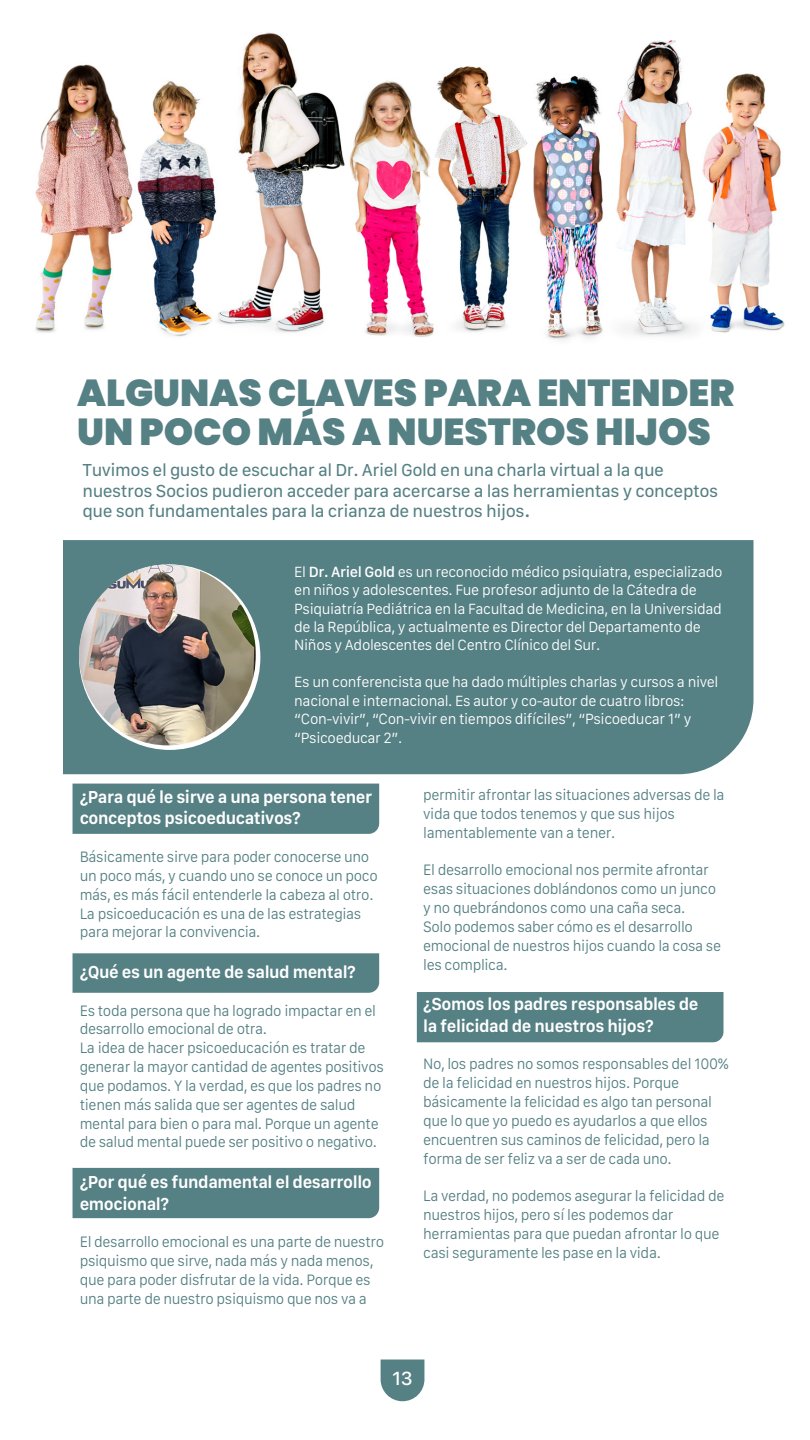
<style>
.page{position:relative;width:810px;height:1440px;background:#fff}
.page>*{position:absolute;margin:0;border:0;box-sizing:border-box;transform-origin:0 0}
.t1{font:900 37.5px/39px "Poppins";color:#558084}
.t2{font:500 18.75px "SF Pro Display";color:#fff}
.t3{font:600 18px/21.6px "SF Compact Text";letter-spacing:-.025em;color:#fff;scale:.96 1}
.t4{font:18px/20.2px "SF Compact Text";letter-spacing:-.025em;color:#558084}
.t5{font:300 15.67px/18.8px "SF Compact Text";letter-spacing:-.025em;color:#558084;scale:.96 1}
.t6{font:300 15.38px/18.5px "SF Compact Text";letter-spacing:-.025em;color:#fff}
.s1{font-size:20.25px}
.s2{font-weight:500}
</style>
<div class="page">
<img style="left:35px;top:32px;width:750px;height:308px">
<svg style="left:381px;top:1360px;width:43px;height:41px;background:#668d90"></svg>
<div style="left:63px;top:540px;width:690px;height:234px;background:#558084"></div>
<img style="left:79px;top:564px;width:177px;height:181px">
<div style="left:73px;top:784px;width:306px;height:50px;background:#558084"></div>
<div style="left:73px;top:953px;width:306px;height:40px;background:#558084"></div>
<div style="left:73px;top:1168px;width:306px;height:50px;background:#558084"></div>
<div style="left:417px;top:992px;width:307px;height:50px;background:#558084"></div>
<h1 class="t1" style="left:77px;top:373px;width:659px">ALGUNAS CLAVES PARA ENTENDER<br>UN POCO MÁS A NUESTROS HIJOS</h1>
<p class="t4" style="left:82px;top:459px;width:637px">Tuvimos el gusto de escuchar al Dr. Ariel Gold en una charla virtual a la que nuestros Socios pudieron acceder para acercarse a las herramientas y conceptos que son fundamentales para la crianza de nuestros hijos<span class="s1">.</span></p>
<p class="t6" style="left:294px;top:562px;width:430px">El <span class="s2">Dr. Ariel Gold</span> es un reconocido médico psiquiatra, especializado en niños y adolescentes. Fue profesor adjunto de la Cátedra de Psiquiatría Pediátrica en la Facultad de Medicina, en la Universidad de la República, y actualmente es Director del Departamento de Niños y Adolescentes del Centro Clínico del Sur.</p>
<p class="t6" style="left:294px;top:672px;width:426px">Es un conferencista que ha dado múltiples charlas y cursos a nivel nacional e internacional. Es autor y co-autor de cuatro libros: “Con-vivir”, “Con-vivir en tiempos difíciles”, “Psicoeducar 1” y “Psicoeducar 2”.</p>
<p class="t3" style="left:80px;top:785px;width:306px">¿Para qué le sirve a una persona tener conceptos psicoeducativos?</p>
<p class="t5" style="left:80px;top:847px;width:312px">Básicamente sirve para poder conocerse uno un poco más, y cuando uno se conoce un poco más, es más fácil entenderle la cabeza al otro.<br>La psicoeducación es una de las estrategias para mejorar la convivencia.</p>
<p class="t3" style="left:80px;top:960px;width:289px">¿Qué es un agente de salud mental?</p>
<p class="t5" style="left:80px;top:1000px;width:318px">Es toda persona que ha logrado impactar en el desarrollo emocional de otra.<br>La idea de hacer psicoeducación es tratar de generar la mayor cantidad de agentes positivos que podamos. Y la verdad, es que los padres no tienen más salida que ser agentes de salud mental para bien o para mal. Porque un agente de salud mental puede ser positivo o negativo.</p>
<p class="t3" style="left:80px;top:1170px;width:306px">¿Por qué es fundamental el desarrollo emocional?</p>
<p class="t5" style="left:80px;top:1232px;width:319px">El desarrollo emocional es una parte de nuestro psiquismo que sirve, nada más y nada menos, que para poder disfrutar de la vida. Porque es una parte de nuestro psiquismo que nos va a</p>
<p class="t5" style="left:423px;top:785px;width:316px">permitir afrontar las situaciones adversas de la vida que todos tenemos y que sus hijos lamentablemente van a tener.</p>
<p class="t5" style="left:423px;top:860px;width:312px">El desarrollo emocional nos permite afrontar esas situaciones doblándonos como un junco y no quebrándonos como una caña seca.<br>Solo podemos saber cómo es el desarrollo emocional de nuestros hijos cuando la cosa se les complica.</p>
<p class="t3" style="left:423px;top:992px;width:288px">¿Somos los padres responsables de la felicidad de nuestros hijos?</p>
<p class="t5" style="left:423px;top:1054px;width:320px">No, los padres no somos responsables del 100% de la felicidad en nuestros hijos. Porque básicamente la felicidad es algo tan personal que lo que yo puedo es ayudarlos a que ellos encuentren sus caminos de felicidad, pero la forma de ser feliz va a ser de cada uno.</p>
<p class="t5" style="left:423px;top:1186px;width:315px">La verdad, no podemos asegurar la felicidad de nuestros hijos, pero sí les podemos dar herramientas para que puedan afrontar lo que casi seguramente les pase en la vida.</p>
<p class="t2" style="left:393px;top:1365px;width:21px">13</p>
</div>
